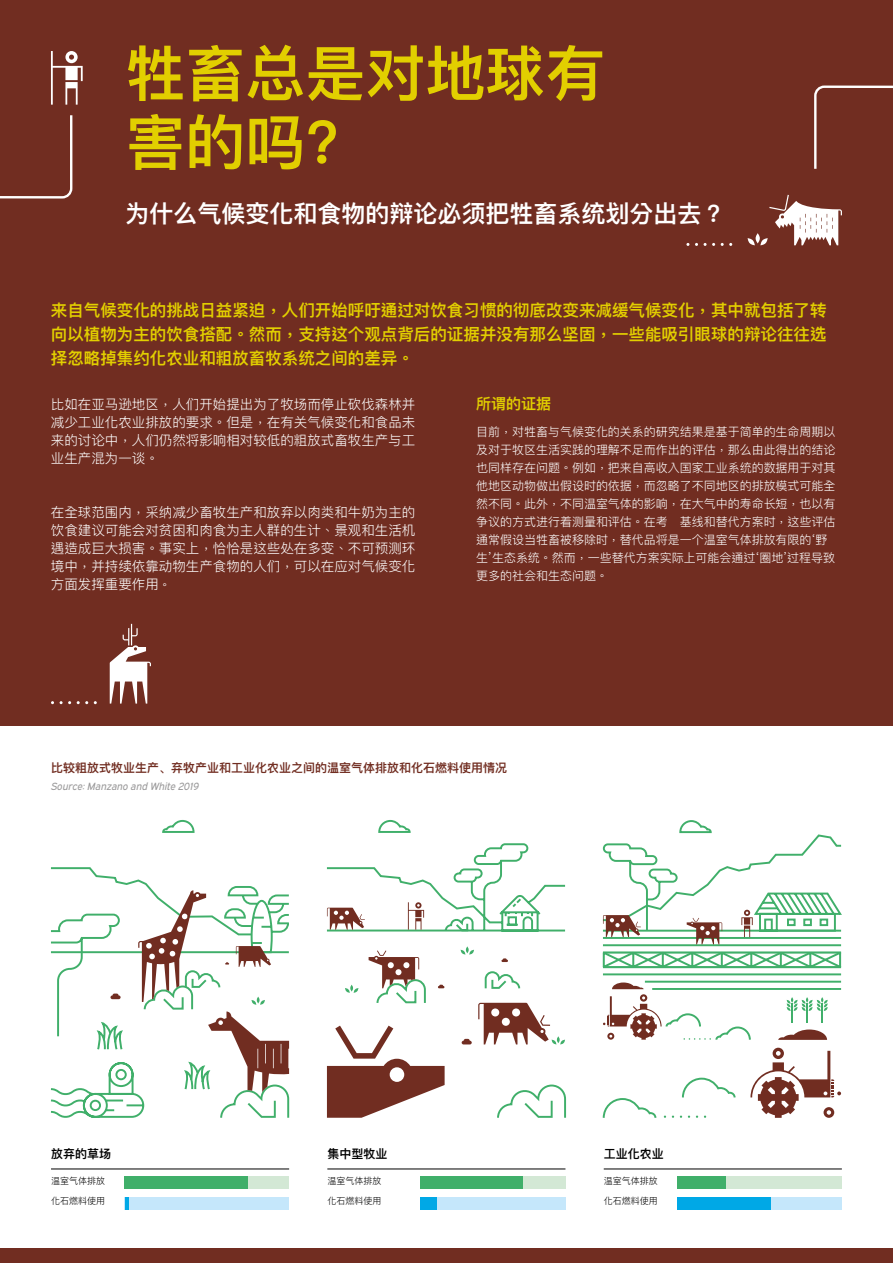
<style>
.page{position:relative;width:893px;height:1263px;background:#fff}
.page>*{position:absolute;margin:0;border:0;box-sizing:border-box;transform-origin:0 0}
.t1{font:600 60px/69px "Ping Fang TC";color:#e2cf00}
.t2{font:600 24px "Ping Fang TC";color:#fff}
.t3{font:600 16.5px/24px "Ping Fang TC";color:#e2cf00;text-align:justify}
.t4{font:600 15px "Ping Fang TC";color:#e2cf00}
.t5{font:300 13.5px/18px "Ping Fang TC";color:#fff;text-align:justify}
.t6{font:300 12px/18px "Ping Fang TC";color:#fff}
.t7{font:600 12px "Ping Fang SC";color:#712d21}
.t8{font:600 12px "Ping Fang TC";color:#000}
.t9{font:italic 10.5px "Expressway Rg";color:#9a999a}
.t10{font:300 9px "Ping Fang TC";color:#000}
.s1{font-size:12px}
</style>
<div class="page">
<div style="left:0;top:0;width:893px;height:726px;background:#712d21"></div>
<hr style="left:51px;top:1168px;width:238px;height:1px;background:#000">
<hr style="left:327px;top:1168px;width:238px;height:1px;background:#000">
<hr style="left:604px;top:1168px;width:238px;height:1px;background:#000">
<div style="left:677px;top:1197px;width:165px;height:12px;background:#c5e7fb"></div>
<div style="left:420px;top:1197px;width:146px;height:12px;background:#c5e7fb"></div>
<div style="left:125px;top:1197px;width:164px;height:12px;background:#c5e7fb"></div>
<div style="left:677px;top:1176px;width:165px;height:13px;background:#d3e8d5"></div>
<div style="left:677px;top:1176px;width:49px;height:13px;background:#40af6a"></div>
<div style="left:677px;top:1197px;width:94px;height:12px;background:#00a8e6"></div>
<div style="left:420px;top:1176px;width:146px;height:13px;background:#d3e8d5"></div>
<div style="left:420px;top:1176px;width:103px;height:13px;background:#40af6a"></div>
<div style="left:420px;top:1197px;width:17px;height:12px;background:#00a8e6"></div>
<div style="left:125px;top:1176px;width:164px;height:13px;background:#d3e8d5"></div>
<div style="left:125px;top:1176px;width:123px;height:13px;background:#40af6a"></div>
<svg style="left:125px;top:1197px;width:3px;height:12px"></svg>
<svg style="left:814px;top:85px;width:79px;height:84px"></svg>
<svg style="left:0;top:115px;width:73px;height:84px"></svg>
<svg style="left:51px;top:51px;width:32px;height:54px"></svg>
<svg style="left:748px;top:195px;width:94px;height:50px"></svg>
<svg style="left:704px;top:243px;width:11px;height:3px"></svg>
<svg style="left:721px;top:243px;width:11px;height:3px"></svg>
<svg style="left:60px;top:701px;width:11px;height:3px"></svg>
<svg style="left:77px;top:701px;width:11px;height:3px"></svg>
<svg style="left:110px;top:624px;width:41px;height:80px"></svg>
<svg style="left:51px;top:820px;width:144px;height:65px"></svg>
<svg style="left:51px;top:885px;width:238px;height:233px"></svg>
<svg style="left:110px;top:993px;width:11px;height:6px"></svg>
<svg style="left:138px;top:890px;width:68px;height:112px"></svg>
<svg style="left:236px;top:946px;width:35px;height:21px"></svg>
<svg style="left:208px;top:1011px;width:81px;height:107px"></svg>
<svg style="left:327px;top:820px;width:239px;height:298px"></svg>
<svg style="left:345px;top:985px;width:13px;height:8px"></svg>
<svg style="left:461px;top:946px;width:13px;height:8px"></svg>
<svg style="left:327px;top:908px;width:38px;height:22px"></svg>
<svg style="left:408px;top:902px;width:16px;height:28px"></svg>
<svg style="left:369px;top:950px;width:50px;height:38px"></svg>
<svg style="left:438px;top:985px;width:6px;height:3px"></svg>
<svg style="left:501px;top:958px;width:7px;height:4px"></svg>
<svg style="left:478px;top:1003px;width:87px;height:41px"></svg>
<svg style="left:462px;top:1039px;width:10px;height:5px"></svg>
<svg style="left:327px;top:1025px;width:118px;height:93px"></svg>
<svg style="left:603px;top:944px;width:239px;height:174px"></svg>
<svg style="left:603px;top:950px;width:239px;height:19px"></svg>
<hr style="left:603px;top:973px;width:238px;height:2px;background:#40af6a">
<hr style="left:652px;top:988px;width:189px;height:2px;background:#40af6a">
<hr style="left:645px;top:981px;width:196px;height:2px;background:#40af6a">
<hr style="left:603px;top:966px;width:238px;height:2px;background:#40af6a">
<svg style="left:750px;top:1048px;width:91px;height:70px"></svg>
<svg style="left:778px;top:1029px;width:49px;height:11px"></svg>
<svg style="left:603px;top:982px;width:59px;height:58px"></svg>
<svg style="left:603px;top:820px;width:239px;height:124px"></svg>
<svg style="left:683px;top:1038px;width:28px;height:2px"></svg>
<svg style="left:787px;top:997px;width:41px;height:26px"></svg>
<div style="left:0;top:1248px;width:893px;height:15px;background:#712d21"></div>
<h1 class="t1" style="left:125px;top:38px;width:481px">牲畜总是对地球有害的吗?</h1>
<h2 class="t2" style="left:125px;top:198px;width:601px">为什么气候变化和食物的辩论必须把牲畜系统划分出去？</h2>
<h3 class="t3" style="left:51px;top:298px;width:777px">来自气候变化的挑战日益紧迫，人们开始呼吁通过对饮食习惯的彻底改变来减缓气候变化，其中就包括了转向以植物为主的饮食搭配。然而，支持这个观点背后的证据并没有那么坚固，一些能吸引眼球的辩论往往选择忽略掉集约化农业和粗放畜牧系统之间的差异。</h3>
<p class="t5" style="left:51px;top:395px;width:366px">比如在亚马逊地区，人们开始提出为了牧场而停止砍伐森林并减少工业化农业排放的要求。但是，在有关气候变化和食品未来的讨论中，人们仍然将影响相对较低的粗放式畜牧生产与工业生产混为一谈。</p>
<p class="t5" style="left:51px;top:503px;width:366px">在全球范围内，采纳减少畜牧生产和放弃以肉类和牛奶为主的饮食建议可能会对贫困和肉食为主人群的生计、景观和生活机遇造成巨大损害。事实上，恰恰是这些处在多变、不可预测环境中，并持续依靠动物生产食物的人们，可以在应对气候变化方面发挥重要作用<span class="s1">。</span></p>
<p class="t4" style="left:476px;top:394px;width:76px">所谓的证据</p>
<p class="t6" style="left:476px;top:422px;width:361px">目前，对牲畜与气候变化的关系的研究结果是基于简单的生命周期以及对于牧区生活实践的理解不足而作出的评估，那么由此得出的结论也同样存在问题。例如，把来自高收入国家工业系统的数据用于对其他地区动物做出假设时的依据，而忽略了不同地区的排放模式可能全然不同。此外，不同温室气体的影响，在大气中的寿命长短，也以有争议的方式进行着测量和评估。在考虑基线和替代方案时，这些评估通常假设当牲畜被移除时，替代品将是一个温室气体排放有限的‘野生’生态系统。然而，一些替代方案实际上可能会通过‘圈地’过程导致更多的社会和生态问题。</p>
<p class="t7" style="left:51px;top:760px;width:457px">比较粗放式牧业生产、弃牧产业和工业化农业之间的温室气体排放和化石燃料使用情况</p>
<p class="t9" style="left:51px;top:778px;width:149px">Source: Manzano and White 2019</p>
<p class="t8" style="left:51px;top:1146px;width:61px">放弃的草场</p>
<p class="t10" style="left:51px;top:1175px;width:55px">温室气体排放</p>
<p class="t10" style="left:51px;top:1196px;width:55px">化石燃料使用</p>
<p class="t8" style="left:327px;top:1146px;width:61px">集中型牧业</p>
<p class="t10" style="left:327px;top:1175px;width:55px">温室气体排放</p>
<p class="t10" style="left:327px;top:1196px;width:55px">化石燃料使用</p>
<p class="t8" style="left:604px;top:1146px;width:61px">工业化农业</p>
<p class="t10" style="left:604px;top:1175px;width:55px">温室气体排放</p>
<p class="t10" style="left:604px;top:1196px;width:55px">化石燃料使用</p>
</div>
